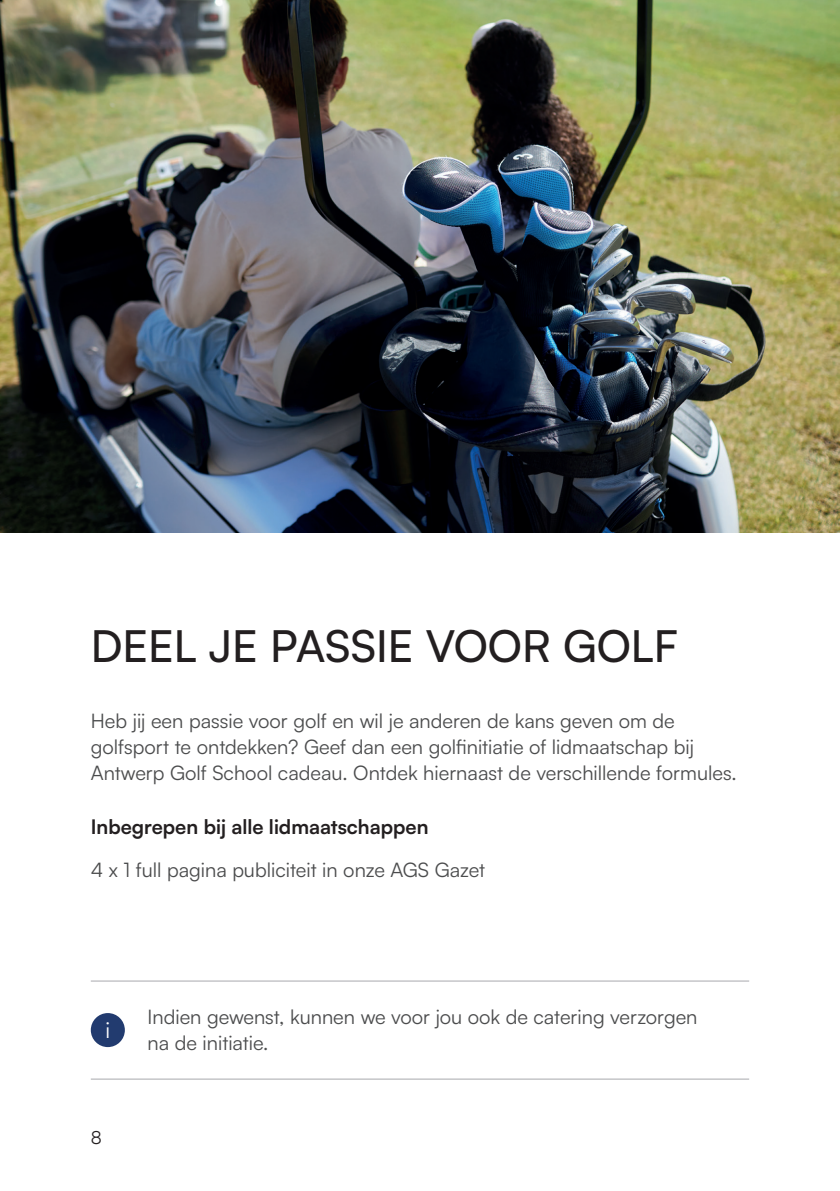
<style>
.page{position:relative;width:840px;height:1191px;background:#fff}
.page>*{position:absolute;margin:0;border:0;box-sizing:border-box;transform-origin:0 0}
.t1{font:500 44px "Satoshi";color:#231f20}
.t2{font:22px "Satoshi";color:#fff}
.t3{font:20px/26px "Satoshi";color:#4b4c4d}
.t4{font:700 20px "Satoshi";color:#231f20}
.t5{font:18px "Satoshi";color:#231f20}
</style>
<div class="page">
<div style="left:91px;top:1013px;width:34px;height:34px;background:#223b6f;border-radius:50%"></div>
<hr style="left:91px;top:980px;width:657px;height:1px;background:#a8a9ad">
<hr style="left:91px;top:1078px;width:657px;height:1px;background:#a8a9ad">
<img style="left:0;top:0;width:839px;height:532px">
<h1 class="t1" style="left:91px;top:615px;width:588px">DEEL JE PASSIE VOOR GOLF</h1>
<p class="t3" style="left:91px;top:706px;width:647px">Heb jij een passie voor golf en wil je anderen de kans geven om de golfsport te ontdekken? Geef dan een golfinitiatie of lidmaatschap bij<br>Antwerp Golf School cadeau. Ontdek hiernaast de verschillende formules.</p>
<p class="t4" style="left:91px;top:812px;width:339px">Inbegrepen bij alle lidmaatschappen</p>
<p class="t3" style="left:91px;top:856px;width:395px">4 x 1 full pagina publiciteit in onze AGS Gazet</p>
<p class="t2" style="left:105px;top:1015px;width:6px">i</p>
<p class="t5" style="left:91px;top:1125px;width:13px">8</p>
<p class="t3" style="left:147px;top:1003px;width:551px">Indien gewenst, kunnen we voor jou ook de catering verzorgen na de initiatie.</p>
</div>
